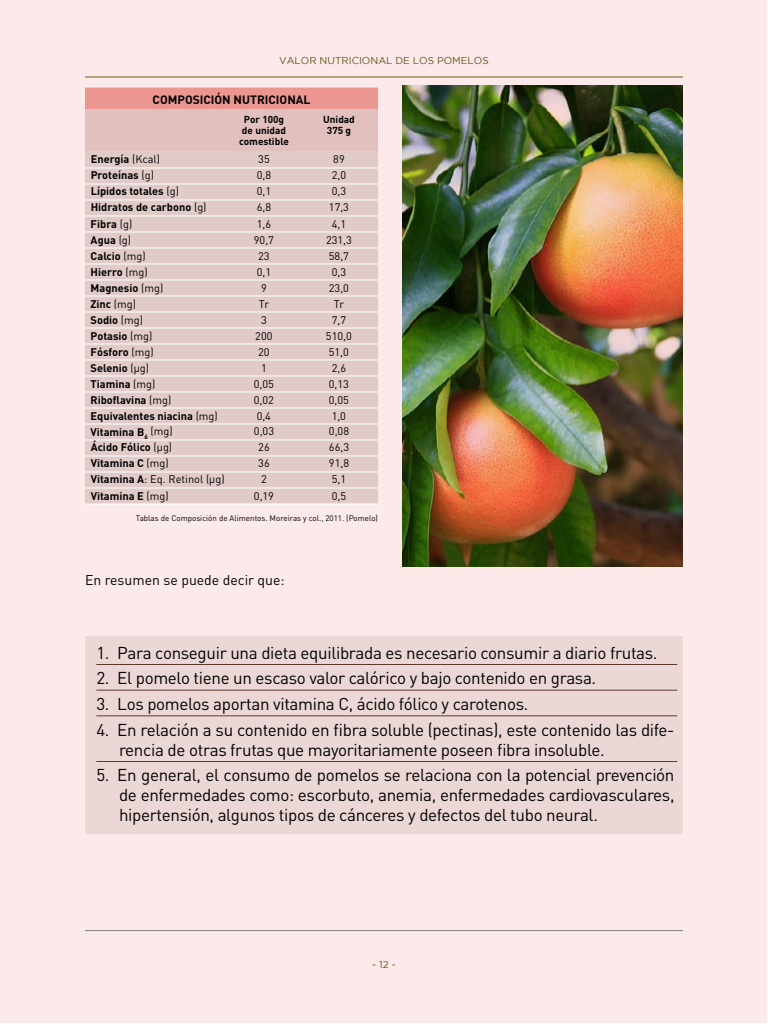
<style>
.page{position:relative;width:768px;height:1024px;background:#fbeae9}
.page>*{position:absolute;margin:0;border:0;box-sizing:border-box;transform-origin:0 0}
.t1{font:17px/20px "DIN";letter-spacing:-.02em;color:#000}
.t2{font:14px "DIN";color:#000}
.t3{font:700 12px "DIN";color:#000}
.t4{font:700 11px "DIN";color:#000}
.t5{font:11px "DIN";color:#000}
.t6{font:700 10px "DIN";color:#000}
.t7{font:10px "Gotham";color:#635e21}
.t8{font:8px "DIN";color:#000}
.s1{font-weight:400}
.s2{font-weight:700}
</style>
<div class="page">
<div style="left:85px;top:637px;width:598px;height:197px;background:#ebd8d6"></div>
<div style="left:85px;top:88px;width:293px;height:416px;background:linear-gradient(to right,#e0cbc9,#e0cbc9)"></div>
<svg style="left:85px;top:88px;width:293px;height:62px;background:#e5b1ae"></svg>
<hr style="left:85px;top:930px;width:598px;height:1px;background:#87888a">
<hr style="left:85px;top:168px;width:293px;height:1px;background:#fff">
<hr style="left:85px;top:184px;width:293px;height:1px;background:#fff">
<hr style="left:85px;top:200px;width:293px;height:1px;background:#fff">
<hr style="left:85px;top:216px;width:293px;height:1px;background:#fff">
<hr style="left:85px;top:232px;width:293px;height:1px;background:#fff">
<hr style="left:85px;top:248px;width:293px;height:1px;background:#fff">
<hr style="left:85px;top:264px;width:293px;height:1px;background:#fff">
<hr style="left:85px;top:280px;width:293px;height:1px;background:#fff">
<hr style="left:85px;top:296px;width:293px;height:1px;background:#fff">
<hr style="left:85px;top:312px;width:293px;height:1px;background:#fff">
<hr style="left:85px;top:328px;width:293px;height:1px;background:#fff">
<hr style="left:85px;top:344px;width:293px;height:1px;background:#fff">
<hr style="left:85px;top:360px;width:293px;height:1px;background:#fff">
<hr style="left:85px;top:376px;width:293px;height:1px;background:#fff">
<hr style="left:85px;top:392px;width:293px;height:1px;background:#fff">
<hr style="left:85px;top:408px;width:293px;height:1px;background:#fff">
<hr style="left:85px;top:424px;width:293px;height:1px;background:#fff">
<hr style="left:85px;top:440px;width:293px;height:1px;background:#fff">
<hr style="left:85px;top:456px;width:293px;height:1px;background:#fff">
<hr style="left:85px;top:472px;width:293px;height:1px;background:#fff">
<hr style="left:85px;top:488px;width:293px;height:1px;background:#fff">
<hr style="left:85px;top:504px;width:293px;height:1px;background:#fff">
<hr style="left:96px;top:664px;width:581px;height:1px;background:#5e382c">
<hr style="left:96px;top:690px;width:581px;height:1px;background:#5e382c">
<hr style="left:96px;top:716px;width:581px;height:1px;background:#5e382c">
<hr style="left:96px;top:761px;width:581px;height:1px;background:#5e382c">
<img style="left:402px;top:85px;width:281px;height:482px">
<hr style="left:85px;top:77px;width:598px;height:1px;background:#635e21">
<p class="t7" style="left:279px;top:55px;width:211px">VALOR NUTRICIONAL DE LOS POMELOS</p>
<p class="t3" style="left:153px;top:91px;width:159px">COMPOSICIÓN NUTRICIONAL</p>
<p class="t6" style="left:244px;top:113px;width:42px">Por 100g</p>
<p class="t6" style="left:323px;top:113px;width:33px">Unidad</p>
<p class="t6" style="left:242px;top:124px;width:46px">de unidad</p>
<p class="t6" style="left:327px;top:124px;width:26px">375 g</p>
<p class="t6" style="left:239px;top:134px;width:51px">comestible</p>
<p class="t4" style="left:91px;top:152px;width:71px">Energía <span class="s1">(Kcal)</span></p>
<p class="t5" style="left:258px;top:153px;width:13px">35</p>
<p class="t5" style="left:333px;top:153px;width:13px">89</p>
<p class="t4" style="left:91px;top:168px;width:65px">Proteínas <span class="s1">(g)</span></p>
<p class="t5" style="left:257px;top:169px;width:16px">0,8</p>
<p class="t5" style="left:332px;top:169px;width:16px">2,0</p>
<p class="t4" style="left:91px;top:184px;width:90px">Lípidos totales <span class="s1">(g)</span></p>
<p class="t5" style="left:257px;top:185px;width:16px">0,1</p>
<p class="t5" style="left:332px;top:185px;width:16px">0,3</p>
<p class="t4" style="left:91px;top:200px;width:117px">Hidratos de carbono <span class="s1">(g)</span></p>
<p class="t5" style="left:257px;top:201px;width:16px">6,8</p>
<p class="t5" style="left:329px;top:201px;width:22px">17,3</p>
<p class="t4" style="left:91px;top:216px;width:43px">Fibra <span class="s1">(g)</span></p>
<p class="t5" style="left:257px;top:217px;width:16px">1,6</p>
<p class="t5" style="left:332px;top:217px;width:16px">4,1</p>
<p class="t4" style="left:91px;top:232px;width:42px">Agua <span class="s1">(g)</span></p>
<p class="t5" style="left:254px;top:233px;width:22px">90,7</p>
<p class="t5" style="left:326px;top:233px;width:27px">231,3</p>
<p class="t4" style="left:91px;top:248px;width:57px">Calcio <span class="s1">(mg)</span></p>
<p class="t5" style="left:258px;top:249px;width:13px">23</p>
<p class="t5" style="left:329px;top:249px;width:22px">58,7</p>
<p class="t4" style="left:91px;top:264px;width:59px">Hierro <span class="s1">(mg)</span></p>
<p class="t5" style="left:257px;top:265px;width:16px">0,1</p>
<p class="t5" style="left:332px;top:265px;width:16px">0,3</p>
<p class="t4" style="left:91px;top:280px;width:74px">Magnesio <span class="s1">(mg)</span></p>
<p class="t5" style="left:261px;top:281px;width:7px">9</p>
<p class="t5" style="left:329px;top:281px;width:22px">23,0</p>
<p class="t4" style="left:91px;top:296px;width:47px">Zinc <span class="s1">(mg)</span></p>
<p class="t5" style="left:259px;top:297px;width:12px">Tr</p>
<p class="t5" style="left:334px;top:297px;width:12px">Tr</p>
<p class="t4" style="left:91px;top:312px;width:54px">Sodio <span class="s1">(mg)</span></p>
<p class="t5" style="left:261px;top:313px;width:7px">3</p>
<p class="t5" style="left:332px;top:313px;width:16px">7,7</p>
<p class="t4" style="left:91px;top:328px;width:63px">Potasio <span class="s1">(mg)</span></p>
<p class="t5" style="left:255px;top:329px;width:19px">200</p>
<p class="t5" style="left:326px;top:329px;width:27px">510,0</p>
<p class="t4" style="left:91px;top:344px;width:65px">Fósforo <span class="s1">(mg)</span></p>
<p class="t5" style="left:258px;top:345px;width:13px">20</p>
<p class="t5" style="left:329px;top:345px;width:22px">51,0</p>
<p class="t4" style="left:91px;top:360px;width:60px">Selenio <span class="s1">(µg)</span></p>
<p class="t5" style="left:261px;top:361px;width:7px">1</p>
<p class="t5" style="left:332px;top:361px;width:16px">2,6</p>
<p class="t4" style="left:91px;top:376px;width:66px">Tiamina <span class="s1">(mg)</span></p>
<p class="t5" style="left:254px;top:377px;width:22px">0,05</p>
<p class="t5" style="left:329px;top:377px;width:22px">0,13</p>
<p class="t4" style="left:91px;top:392px;width:82px">Riboflavina <span class="s1">(mg)</span></p>
<p class="t5" style="left:254px;top:393px;width:22px">0,02</p>
<p class="t5" style="left:329px;top:393px;width:22px">0,05</p>
<p class="t4" style="left:91px;top:408px;width:129px">Equivalentes niacina <span class="s1">(mg)</span></p>
<p class="t5" style="left:257px;top:409px;width:16px">0,4</p>
<p class="t5" style="left:332px;top:409px;width:16px">1,0</p>
<p class="t4" style="left:91px;top:424px;width:84px">Vitamina B<sub>6</sub> <span class="s1">(mg)</span></p>
<p class="t5" style="left:254px;top:425px;width:22px">0,03</p>
<p class="t5" style="left:329px;top:425px;width:22px">0,08</p>
<p class="t4" style="left:91px;top:440px;width:83px">Ácido Fólico <span class="s1">(µg)</span></p>
<p class="t5" style="left:258px;top:441px;width:13px">26</p>
<p class="t5" style="left:329px;top:441px;width:22px">66,3</p>
<p class="t4" style="left:91px;top:456px;width:80px">Vitamina C <span class="s1">(mg)</span></p>
<p class="t5" style="left:258px;top:457px;width:13px">36</p>
<p class="t5" style="left:329px;top:457px;width:22px">91,8</p>
<p class="t5" style="left:91px;top:473px;width:136px"><span class="s2">Vitamina A</span>: Eq. Retinol (µg)</p>
<p class="t5" style="left:261px;top:473px;width:7px">2</p>
<p class="t5" style="left:332px;top:473px;width:16px">5,1</p>
<p class="t4" style="left:91px;top:488px;width:80px">Vitamina E <span class="s1">(mg)</span></p>
<p class="t5" style="left:254px;top:489px;width:22px">0,19</p>
<p class="t5" style="left:332px;top:489px;width:16px">0,5</p>
<p class="t8" style="left:136px;top:513px;width:244px">Tablas de Composición de Alimentos. Moreiras y col., 2011. (Pomelo)</p>
<p class="t2" style="left:85px;top:571px;width:201px">En resumen se puede decir que:</p>
<p class="t1" style="left:96px;top:642px;width:563px">1. Para conseguir una dieta equilibrada es necesario consumir a diario frutas.</p>
<p class="t1" style="left:96px;top:668px;width:501px">2. El pomelo tiene un escaso valor calórico y bajo contenido en grasa.</p>
<p class="t1" style="left:96px;top:693px;width:434px">3. Los pomelos aportan vitamina C, ácido fólico y carotenos.</p>
<p class="t1" style="left:119px;top:719px;width:557px;text-indent:-23px">4. En relación a su contenido en fibra soluble (pectinas), este contenido las dife&shy;rencia de otras frutas que mayoritariamente poseen fibra insoluble.</p>
<p class="t1" style="left:119px;top:765px;width:557px;text-align:justify;text-indent:-23px">5. En general, el consumo de pomelos se relaciona con la potencial prevención de enfermedades como: escorbuto, anemia, enfermedades cardiovasculares, hipertensión, algunos tipos de cánceres y defectos del tubo neural.</p>
<p class="t7" style="left:372px;top:959px;width:25px">- 12 -</p>
</div>
